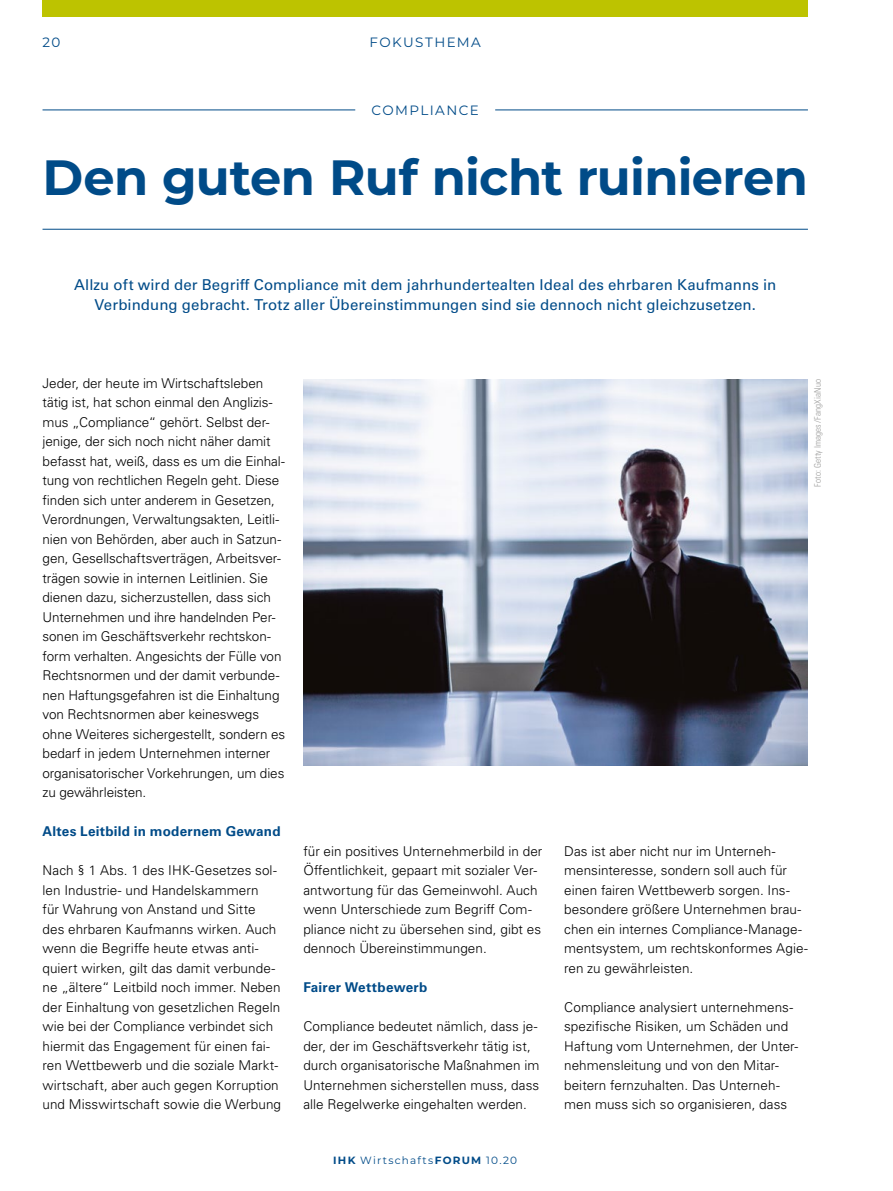
<style>
.page{position:relative;width:893px;height:1191px;background:#fff}
.page>*{position:absolute;margin:0;border:0;box-sizing:border-box;transform-origin:0 0}
.HL_2__Linie_unten_40{font:700 49.5px "Montserrat";letter-spacing:-.015em;color:#004b88}
.Anleser_zentr{font:15px/19.5px "Univers LT Pro 55 Roman";letter-spacing:.01em;color:#004b88;text-align:center}
.GT{font:300 13.5px/19.5px "Univers LT Pro 45";color:#000}
.Zwischenüberschrift{font:700 13.5px "Univers LT Pro 65";letter-spacing:.02em;color:#004b88}
.Dachzeile_zentr{font:13.5px "Montserrat";letter-spacing:.1em;color:#004b88}
.t1{font:10.5px "Montserrat";letter-spacing:.115em;color:#004b88}
.Bildnachweis{font:300 condensed 9px "Univers LT Pro";letter-spacing:.01em;color:#9d9d9c}
.s1{font-weight:700}
</style>
<div class="page">
<hr style="left:43px;top:110px;width:765px;height:1px;background:#004b88">
<div style="left:355px;top:102px;width:140px;height:15px;background:#fff"></div>
<hr style="left:43px;top:229px;width:765px;height:1px;background:#004b88">
<img style="left:303px;top:379px;width:505px;height:386px">
<div style="left:43px;top:0;width:765px;height:17px;background:#bdc300"></div>
<p class="Dachzeile_zentr" style="left:43px;top:33px;width:19px">20</p>
<p class="Dachzeile_zentr" style="left:370px;top:33px;width:113px">FOKUSTHEMA</p>
<p class="Dachzeile_zentr" style="left:372px;top:100px;width:109px">COMPLIANCE</p>
<p class="HL_2__Linie_unten_40" style="left:43px;top:142px;width:767px">Den guten Ruf nicht ruinieren</p>
<p class="Anleser_zentr" style="left:74px;top:274px;width:704px">Allzu oft wird der Begriff Compliance mit dem jahrhundertealten Ideal des ehrbaren Kaufmanns in<br>Verbindung gebracht. Trotz aller Übereinstimmungen sind sie dennoch nicht gleichzusetzen.</p>
<p class="GT" style="left:43px;top:373px;width:244px">Jeder, der heute im Wirtschaftsleben tätig ist, hat schon einmal den Anglizis&shy;mus „Compliance“ gehört. Selbst der&shy;jenige, der sich noch nicht näher damit befasst hat, weiß, dass es um die Einhal&shy;tung von rechtlichen Regeln geht. Diese finden sich unter anderem in Gesetzen, Verordnungen, Verwaltungsakten, Leitli&shy;nien von Behörden, aber auch in Satzun&shy;gen, Gesellschaftsverträgen, Arbeitsver&shy;trägen sowie in internen Leitlinien. Sie dienen dazu, sicherzustellen, dass sich Unternehmen und ihre handelnden Per&shy;sonen im Geschäftsverkehr rechtskon&shy;form verhalten. Angesichts der Fülle von Rechtsnormen und der damit verbunde&shy;nen Haftungsgefahren ist die Einhaltung von Rechtsnormen aber keineswegs ohne Weiteres sichergestellt, sondern es bedarf in jedem Unternehmen interner organisatorischer Vorkehrungen, um dies zu gewährleisten.</p>
<p class="Zwischenüberschrift" style="left:43px;top:822px;width:240px">Altes Leitbild in modernem Gewand</p>
<p class="GT" style="left:43px;top:860px;width:240px">Nach § 1 Abs. 1 des IHK-Gesetzes sol&shy;len Industrie- und Handelskammern<br>für Wahrung von Anstand und Sitte<br>des ehrbaren Kaufmanns wirken. Auch wenn die Begriffe heute etwas anti&shy;quiert wirken, gilt das damit verbunde&shy;ne „ältere“ Leitbild noch immer. Neben der Einhaltung von gesetzlichen Regeln wie bei der Compliance verbindet sich hiermit das Engagement für einen fai&shy;ren Wettbewerb und die soziale Markt&shy;wirtschaft, aber auch gegen Korruption und Misswirtschaft sowie die Werbung</p>
<p class="GT" style="left:303px;top:841px;width:241px">für ein positives Unternehmerbild in der Öffentlichkeit, gepaart mit sozialer Ver&shy;antwortung für das Gemeinwohl. Auch wenn Unterschiede zum Begriff Com&shy;pliance nicht zu übersehen sind, gibt es dennoch Übereinstimmungen.</p>
<p class="Zwischenüberschrift" style="left:303px;top:978px;width:125px">Fairer Wettbewerb</p>
<p class="GT" style="left:303px;top:1016px;width:238px">Compliance bedeutet nämlich, dass je&shy;der, der im Geschäftsverkehr tätig ist, durch organisatorische Maßnahmen im Unternehmen sicherstellen muss, dass alle Regelwerke eingehalten werden.</p>
<p class="t1" style="left:333px;top:1152px;width:186px"><span class="s1">IHK</span> Wirtschafts<span class="s1">FORUM</span> 10.20</p>
<p class="Bildnachweis" style="left:811px;top:486px;width:109px;rotate:-90deg">Foto: Getty Images/FangXiaNuo</p>
<p class="GT" style="left:564px;top:841px;width:245px">Das ist aber nicht nur im Unterneh&shy;mensinteresse, sondern soll auch für einen fairen Wettbewerb sorgen. Ins&shy;besondere größere Unternehmen brau&shy;chen ein internes Compliance-Manage&shy;mentsystem, um rechtskonformes Agie&shy;ren zu gewährleisten.</p>
<p class="GT" style="left:564px;top:997px;width:236px">Compliance analysiert unternehmens&shy;spezifische Risiken, um Schäden und Haftung vom Unternehmen, der Unter&shy;nehmensleitung und von den Mitar&shy;beitern fernzuhalten. Das Unterneh&shy;men muss sich so organisieren, dass</p>
</div>
